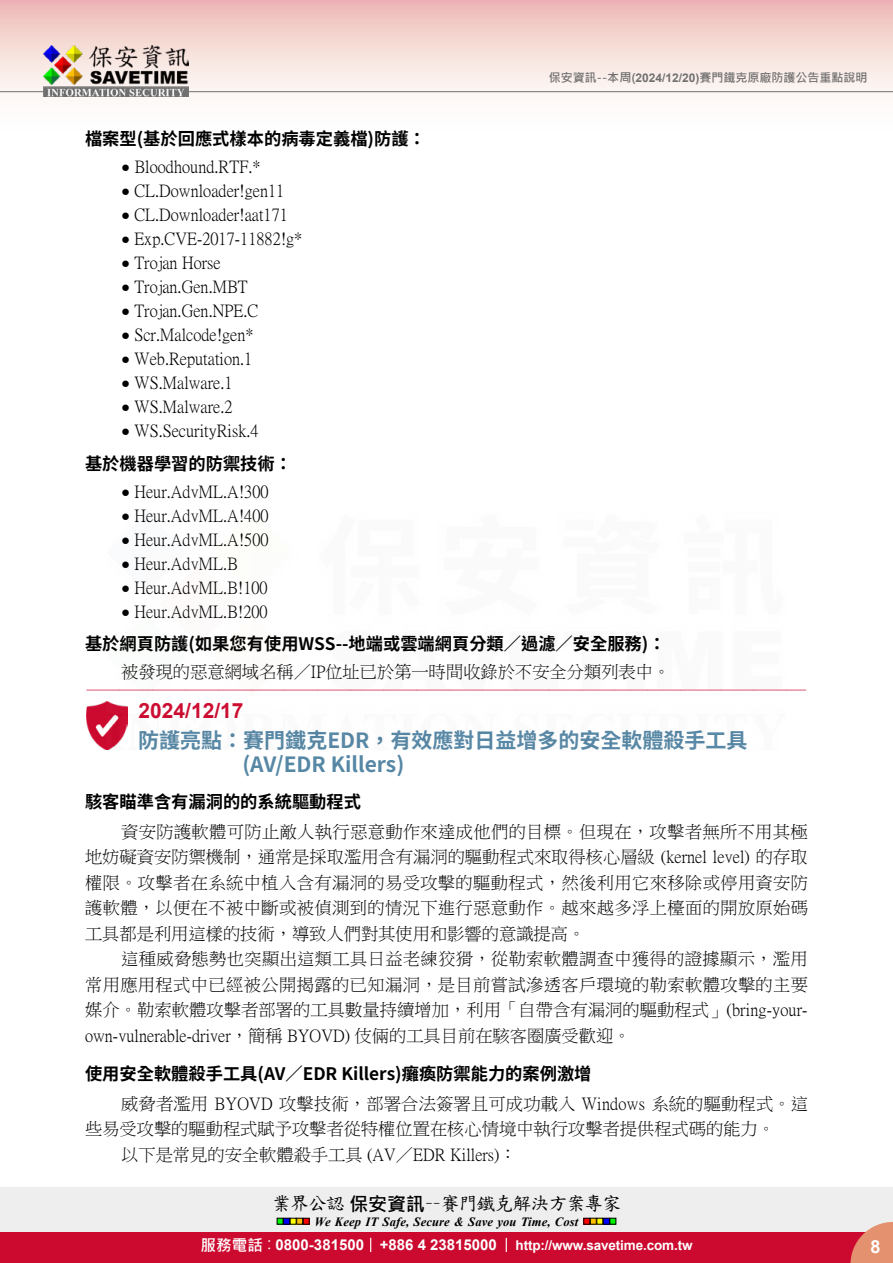
<style>
.page{position:relative;width:893px;height:1263px;background:#fff}
.page>*{position:absolute;margin:0;border:0;box-sizing:border-box;transform-origin:0 0}
.t1{font:700 21px/24px "Source Han Sans TW";color:#5687a5}
.t2{font:700 21px "Arial";color:#cc0a2f}
.t3{font:18.9px "DF Kai Shu SB Estd BF";letter-spacing:-.05em;color:#000}
.t4{font:700 18px "Arial";color:#fff}
.t5{font:17.25px/25.5px "P Ming Li U";color:#000;text-align:justify}
.t6{font:700 17.25px "Source Han Sans TW";color:#000}
.t7{font:16.5px "DF Kai Shu SB Estd BF";color:#cc0a2f}
.t8{font:700 13.5px "Arial";letter-spacing:-.01em;color:#fff}
.t9{font:italic 700 12.6px "Times New Roman";letter-spacing:.005em;color:#000}
.t10{font:700 12px "Microsoft Jheng Hei";color:#727171}
.s1{font-family:"Arial"}
.s2{font-family:"Arial";font-size:15px}
.s3{font-family:"Microsoft Jheng Hei";font-weight:700}
.s4{font-family:"Microsoft Jheng Hei";font-size:15.6px}
.s5{font-family:"Microsoft Jheng Hei";font-weight:400;font-size:15.6px}
.s6{font-size:15px}
</style>
<div class="page">
<div style="left:0;top:1187px;width:893px;height:49px;background:#eee"></div>
<svg style="left:277px;top:1218px;width:32px;height:6px"></svg>
<svg style="left:584px;top:1218px;width:32px;height:6px"></svg>
<div style="left:0;top:1232px;width:893px;height:31px;background:#cc0a2f"></div>
<svg style="left:850px;top:1222px;width:43px;height:41px"></svg>
<svg style="left:370px;top:1238px;width:1px;height:14px"></svg>
<svg style="left:506px;top:1238px;width:1px;height:14px"></svg>
<div style="left:0;top:0;width:893px;height:141px;background:linear-gradient(to bottom,#efc0bb,#fff)"></div>
<hr style="left:0;top:91px;width:893px;height:1px;background:#727171">
<img style="left:44px;top:46px;width:145px;height:51px">
<img style="left:86px;top:702px;width:20px;height:47px">
<img style="left:106px;top:701px;width:22px;height:49px">
<p class="t10" style="left:549px;top:70px;width:320px">保安資訊--本周(<span class="s1">2024/12/20)</span>賽門鐵克原廠防護公告重點說明</p>
<p class="t6" style="left:85px;top:129px;width:342px">檔案型(基於回應式樣本的病毒定義檔)防護：</p>
<p class="t5" style="left:121px;top:154px;width:141px"><span class="s2">●</span> Bloodhound.RTF.*</p>
<p class="t5" style="left:121px;top:178px;width:165px"><span class="s2">●</span> CL.Downloader!gen11</p>
<p class="t5" style="left:121px;top:202px;width:168px"><span class="s2">●</span> CL.Downloader!aat171</p>
<p class="t5" style="left:121px;top:226px;width:183px"><span class="s2">●</span> Exp.CVE-2017-11882!g*</p>
<p class="t5" style="left:121px;top:250px;width:101px"><span class="s2">●</span> Trojan Horse</p>
<p class="t5" style="left:121px;top:274px;width:128px"><span class="s2">●</span> Trojan.Gen.MBT</p>
<p class="t5" style="left:121px;top:298px;width:139px"><span class="s2">●</span> Trojan.Gen.NPE.C</p>
<p class="t5" style="left:121px;top:322px;width:134px"><span class="s2">●</span> Scr.Malcode!gen*</p>
<p class="t5" style="left:121px;top:346px;width:133px"><span class="s2">●</span> Web.Reputation.1</p>
<p class="t5" style="left:121px;top:370px;width:113px"><span class="s2">●</span> WS.Malware.1</p>
<p class="t5" style="left:121px;top:394px;width:113px"><span class="s2">●</span> WS.Malware.2</p>
<p class="t5" style="left:121px;top:418px;width:139px"><span class="s2">●</span> WS.SecurityRisk.4</p>
<p class="t6" style="left:85px;top:454px;width:209px">基於機器學習的防禦技術：</p>
<p class="t5" style="left:121px;top:479px;width:149px"><span class="s2">●</span> Heur.AdvML.A!300</p>
<p class="t5" style="left:121px;top:503px;width:149px"><span class="s2">●</span> Heur.AdvML.A!400</p>
<p class="t5" style="left:121px;top:527px;width:149px"><span class="s2">●</span> Heur.AdvML.A!500</p>
<p class="t5" style="left:121px;top:551px;width:118px"><span class="s2">●</span> Heur.AdvML.B</p>
<p class="t5" style="left:121px;top:575px;width:148px"><span class="s2">●</span> Heur.AdvML.B!100</p>
<p class="t5" style="left:121px;top:599px;width:148px"><span class="s2">●</span> Heur.AdvML.B!200</p>
<p class="t6" style="left:85px;top:634px;width:582px">基於網頁防護(如果您有使用WSS--地端或雲端網頁分類／過濾／安全服務)：</p>
<p class="t5" style="left:121px;top:659px;width:551px">被發現的惡意網域名稱／IP位址已於第一時間收錄於不安全分類列表中。</p>
<p class="t7" style="left:86px;top:681px;width:723px">-------------------------------------------------------------------------------------------------------------</p>
<p class="t2" style="left:138px;top:695px;width:107px">2024/12/17</p>
<p class="t1" style="left:242px;top:728px;width:507px;text-indent:-104px">防護亮點：賽門鐵克EDR，有效應對日益增多的安全軟體殺手工具(AV/EDR Killers)</p>
<p class="t6" style="left:85px;top:792px;width:277px">駭客瞄準含有漏洞的的系統驅動程式</p>
<p class="t5" style="left:85px;top:819px;width:725px;text-indent:36px">資安防護軟體可防止敵人執行惡意動作來達成他們的目標。但現在，攻擊者無所不用其極地妨礙資安防禦機制，通常是採取濫用含有漏洞的驅動程式來取得核心層級 (kernel level) 的存取權限。攻擊者在系統中植入含有漏洞的易受攻擊的驅動程式，然後利用它來移除或停用資安防護軟體，以便在不被中斷或被偵測到的情況下進行惡意動作。越來越多浮上檯面的開放原始碼工具都是利用這樣的技術，導致人們對其使用和影響的意識提高。</p>
<p class="t5" style="left:85px;top:946px;width:725px;text-indent:36px">這種威脅態勢也突顯出這類工具日益老練狡猾，從勒索軟體調查中獲得的證據顯示，濫用常用應用程式中已經被公開揭露的已知漏洞，是目前嘗試滲透客戶環境的勒索軟體攻擊的主要媒介。勒索軟體攻擊者部署的工具數量持續增加，利用「自帶含有漏洞的驅動程式」(bring-your&shy;own-vulnerable-driver，簡稱 BYOVD) 伎倆的工具目前在駭客圈廣受歡迎。</p>
<p class="t6" style="left:85px;top:1064px;width:508px">使用安全軟體殺手工具(AV／EDR Killers)癱瘓防禦能力的案例激增</p>
<p class="t5" style="left:121px;top:1091px;width:688px">威脅者濫用 BYOVD 攻擊技術，部署合法簽署且可成功載入 Windows 系統的驅動程式。這</p>
<p class="t5" style="left:85px;top:1116px;width:691px">些易受攻擊的驅動程式賦予攻擊者從特權位置在核心情境中執行攻擊者提供程式碼的能力。</p>
<p class="t5" style="left:121px;top:1142px;width:397px">以下是常見的安全軟體殺手工具 (AV／EDR Killers)：</p>
<p class="t3" style="left:272px;top:1194px;width:351px">業界公認<span class="s3">保安資訊</span>－－賽門鐵克解決方案專家</p>
<p class="t9" style="left:315px;top:1212px;width:265px">We Keep IT Safe, Secure &amp; Save you Time, Cost</p>
<p class="t8" style="left:200px;top:1235px;width:494px"><span class="s4">服務電話</span><span class="s5">：</span><span class="s6">0800-381500 +886 4 23815000</span> http://www.savetime.com.tw</p>
<p class="t4" style="left:870px;top:1234px;width:12px">8</p>
</div>
